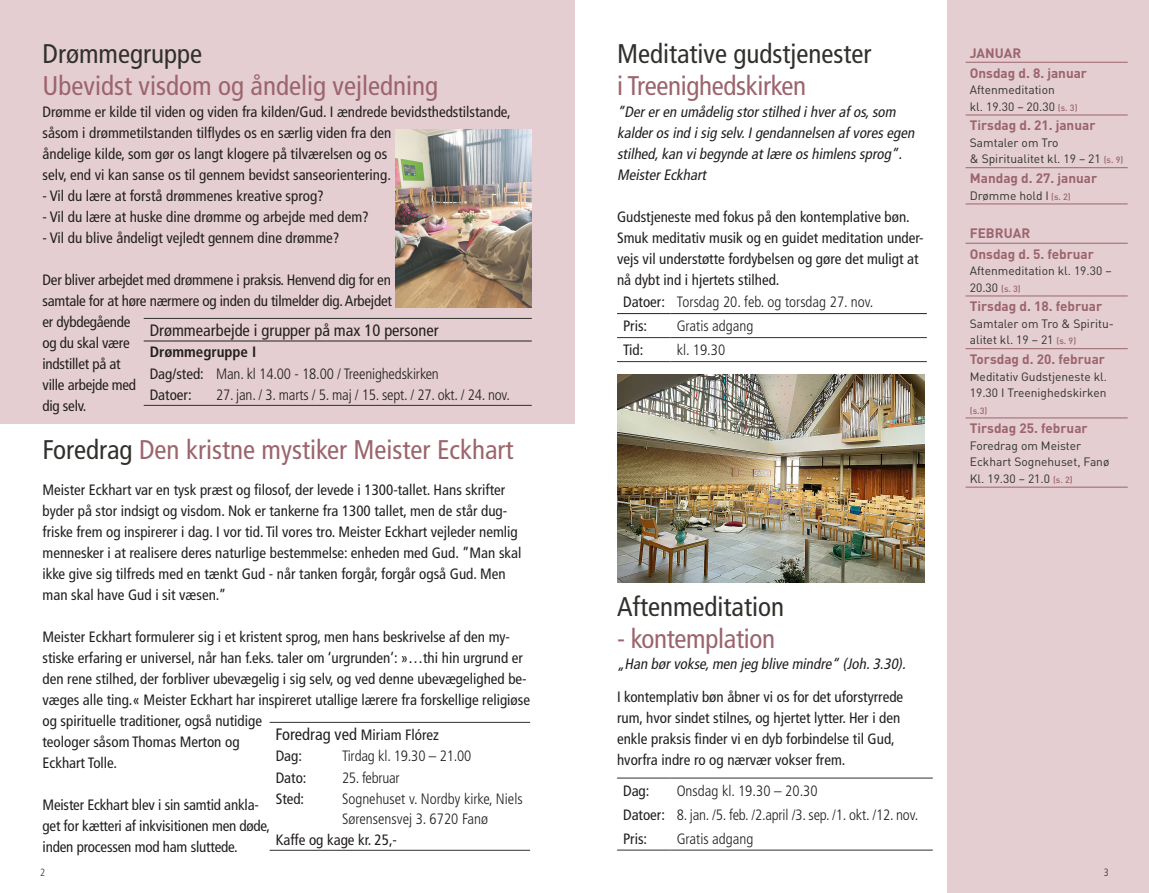
<style>
.page{position:relative;width:1149px;height:893px;background:#fff}
.page>*{position:absolute;margin:0;border:0;box-sizing:border-box;transform-origin:0 0}
.t1{font:condensed 27px "Frutiger";color:#9c646c}
.t2{font:condensed 27px "Frutiger";color:#30312d}
.t3{font:condensed 16.5px "Frutiger";color:#231f20}
.t4{font:condensed 15px/21px "Frutiger";color:#231f20}
.t5{font:300 condensed 15px/24px "Frutiger";color:#231f20}
.t6{font:italic condensed 15px/21px "Frutiger";color:#231f20}
.t7{font:300 condensed 15px "Frutiger";letter-spacing:-.02em;color:#231f20}
.t8{font:700 13.5px/19.6px "DIN";color:#9c646c}
.t9{font:12px/16.5px "DIN";color:#30312d}
.t10{font:300 condensed 10.5px "Frutiger";color:#30312d}
.t11{font:500 9px "DIN";color:#9c646c}
.s1{font-weight:700}
.s2{font-weight:400}
.s3{color:#30312d}
.s4{font-size:16.5px}
.s5{font-weight:500;font-size:9px;color:#9c646c}
</style>
<div class="page">
<div style="left:946px;top:0;width:202px;height:893px;background:#e4ced1"></div>
<div style="left:0;top:0;width:574px;height:423px;background:#e4ced1"></div>
<img style="left:395px;top:130px;width:136px;height:177px">
<hr style="left:269px;top:722px;width:67px;height:1px;background:#30312d">
<hr style="left:336px;top:722px;width:194px;height:1px;background:#30312d">
<hr style="left:269px;top:850px;width:67px;height:1px;background:#30312d">
<hr style="left:336px;top:850px;width:194px;height:1px;background:#30312d">
<hr style="left:965px;top:62px;width:162px;height:1px;background:#9c646c">
<hr style="left:965px;top:115px;width:162px;height:1px;background:#9c646c">
<hr style="left:965px;top:167px;width:162px;height:1px;background:#9c646c">
<hr style="left:965px;top:204px;width:162px;height:1px;background:#9c646c">
<hr style="left:965px;top:243px;width:162px;height:1px;background:#9c646c">
<hr style="left:965px;top:296px;width:162px;height:1px;background:#9c646c">
<hr style="left:965px;top:348px;width:162px;height:1px;background:#9c646c">
<hr style="left:965px;top:418px;width:162px;height:1px;background:#9c646c">
<hr style="left:965px;top:487px;width:162px;height:1px;background:#9c646c">
<hr style="left:617px;top:850px;width:53px;height:1px;background:#30312d">
<hr style="left:670px;top:850px;width:262px;height:1px;background:#30312d">
<hr style="left:617px;top:778px;width:53px;height:1px;background:#30312d">
<hr style="left:670px;top:778px;width:262px;height:1px;background:#30312d">
<hr style="left:617px;top:361px;width:53px;height:1px;background:#30312d">
<hr style="left:670px;top:361px;width:256px;height:1px;background:#30312d">
<hr style="left:617px;top:313px;width:53px;height:1px;background:#231f20">
<hr style="left:670px;top:313px;width:256px;height:1px;background:#231f20">
<hr style="left:617px;top:337px;width:53px;height:1px;background:#30312d">
<hr style="left:670px;top:337px;width:256px;height:1px;background:#30312d">
<hr style="left:144px;top:405px;width:66px;height:1px;background:#30312d">
<hr style="left:210px;top:405px;width:321px;height:1px;background:#30312d">
<hr style="left:144px;top:341px;width:66px;height:1px;background:#231f20">
<hr style="left:210px;top:341px;width:321px;height:1px;background:#231f20">
<hr style="left:144px;top:318px;width:66px;height:1px;background:#30312d">
<hr style="left:210px;top:318px;width:321px;height:1px;background:#30312d">
<img style="left:617px;top:374px;width:307px;height:208px">
<h1 class="t2" style="left:43px;top:38px;width:161px">Drømmegruppe</h1>
<h1 class="t1" style="left:43px;top:70px;width:397px">Ubevidst visdom og åndelig vejledning</h1>
<p class="t4" style="left:43px;top:101px;width:469px">Drømme er kilde til viden og viden fra kilden/Gud. I ændrede bevidsthedstilstande, såsom i drømmetilstanden tilflydes os en særlig viden fra den<br>åndelige kilde, som gør os langt klogere på tilværelsen og os<br>selv, end vi kan sanse os til gennem bevidst sanseorientering.</p>
<p class="t4" style="left:43px;top:185px;width:283px">- Vil du lære at forstå drømmenes kreative sprog?</p>
<p class="t4" style="left:43px;top:206px;width:328px">- Vil du lære at huske dine drømme og arbejde med dem?</p>
<p class="t4" style="left:43px;top:227px;width:298px">- Vil du blive åndeligt vejledt gennem dine drømme?</p>
<p class="t4" style="left:43px;top:269px;width:351px">Der bliver arbejdet med drømmene i praksis. Henvend dig for en samtale for at høre nærmere og inden du tilmelder dig. Arbejdet er dybdegående<br>og du skal være<br>indstillet på at<br>ville arbejde med<br>dig selv.</p>
<p class="t3" style="left:150px;top:321px;width:290px">Drømmearbejde i grupper på max 10 personer</p>
<p class="t5" style="left:150px;top:342px;width:290px;line-height:21.5px"><span class="s1">Drømmegruppe I<br></span><span class="s2">Dag/sted:</span> Man. kl 14.00 - 18.00 / Treenighedskirken<br><span class="s2">Datoer:</span></p>
<p class="t5" style="left:216px;top:383px;width:295px">27. jan. / 3. marts / 5. maj / 15. sept. / 27. okt. / 24. nov.</p>
<h1 class="t1" style="left:43px;top:434px;width:472px"><span class="s3">Foredrag</span> Den kristne mystiker Meister Eckhart</h1>
<p class="t4" style="left:43px;top:479px;width:480px">Meister Eckhart var en tysk præst og filosof, der levede i 1300-tallet. Hans skrifter byder på stor indsigt og visdom. Nok er tankerne fra 1300 tallet, men de står dug&shy;friske frem og inspirerer i dag. I vor tid. Til vores tro. Meister Eckhart vejleder nemlig mennesker i at realisere deres naturlige bestemmelse: enheden med Gud. ”Man skal ikke give sig tilfreds med en tænkt Gud - når tanken forgår, forgår også Gud. Men man skal have Gud i sit væsen.”</p>
<p class="t4" style="left:43px;top:626px;width:489px">Meister Eckhart formulerer sig i et kristent sprog, men hans beskrivelse af den my&shy;stiske erfaring er universel, når han f.eks. taler om ‘urgrunden’: »…thi hin urgrund er den rene stilhed, der forbliver ubevægelig i sig selv, og ved denne ubevægelighed be&shy;væges alle ting.« Meister Eckhart har inspireret utallige lærere fra forskellige religiøse og spirituelle traditioner, også nutidige<br>teologer såsom Thomas Merton og<br>Eckhart Tolle.</p>
<p class="t4" style="left:43px;top:794px;width:229px">Meister Eckhart blev i sin samtid ankla&shy;get for kætteri af inkvisitionen men døde, inden processen mod ham sluttede.</p>
<p class="t4" style="left:275px;top:724px;width:165px;line-height:21.5px"><span class="s4">Foredrag ved</span> Miriam Flórez<br>Dag:</p>
<p class="t5" style="left:342px;top:744px;width:131px">Tirdag kl. 19.30 – 21.00</p>
<p class="t4" style="left:275px;top:767px;width:32px">Dato:</p>
<p class="t7" style="left:342px;top:769px;width:59px">25. februar</p>
<p class="t4" style="left:275px;top:789px;width:30px">Sted:</p>
<p class="t5" style="left:342px;top:789px;width:182px;line-height:19.5px">Sognehuset v. Nordby kirke, Niels<br>Sørensensvej 3. 6720 Fanø</p>
<p class="t4" style="left:275px;top:829px;width:123px">Kaffe og kage kr. 25,-</p>
<p class="t10" style="left:40px;top:866px;width:7px">2</p>
<h1 class="t2" style="left:617px;top:38px;width:256px">Meditative gudstjenester</h1>
<h1 class="t1" style="left:617px;top:70px;width:191px">i Treenighedskirken</h1>
<p class="t6" style="left:617px;top:101px;width:302px">”Dereren umådelig storstilhed ihverafos,som kalderosind isig selv.Igendannelsen afvoresegen stilhed,kan vibegynde atlære oshimlenssprog”.<br>MeisterEckhart</p>
<p class="t4" style="left:617px;top:206px;width:308px">Gudstjeneste med fokus på den kontemplative bøn.<br>Smuk meditativ musik og en guidet meditation under&shy;vejs vil understøtte fordybelsen og gøre det muligt at nå dybt ind i hjertets stilhed.</p>
<p class="t5" style="left:623px;top:290px;width:252px"><span class="s2">Datoer:</span> Torsdag 20. feb. og torsdag 27. nov.<br><span class="s2">Pris:</span></p>
<p class="t5" style="left:676px;top:314px;width:78px">Gratis adgang</p>
<p class="t4" style="left:623px;top:340px;width:22px">Tid:</p>
<p class="t5" style="left:676px;top:338px;width:50px">kl. 19.30</p>
<h1 class="t2" style="left:617px;top:590px;width:168px">Aftenmeditation</h1>
<h1 class="t1" style="left:617px;top:623px;width:159px">- kontemplation</h1>
<p class="t6" style="left:617px;top:653px;width:293px">„Han børvokse,men jeg blive mindre“ (Joh.3.30).</p>
<p class="t4" style="left:617px;top:686px;width:287px">I kontemplativ bøn åbner vi os for det uforstyrrede rum, hvor sindet stilnes, og hjertet lytter. Her i den enkle praksis finder vi en dyb forbindelse til Gud, hvorfra indre ro og nærvær vokser frem.</p>
<p class="t5" style="left:623px;top:779px;width:296px;text-indent:54px">Onsdag kl. 19.30 – 20.30<br><span class="s2">Datoer:</span> 8. jan. /5. feb. /2.april /3. sep. /1. okt. /12. nov.<br><span class="s2">Pris:</span></p>
<p class="t4" style="left:623px;top:780px;width:28px">Dag:</p>
<p class="t5" style="left:676px;top:827px;width:78px">Gratis adgang</p>
<p class="t8" style="left:969px;top:43px;width:119px">JANUAR<br>Onsdag d. 8. januar</p>
<p class="t9" style="left:969px;top:81px;width:109px">Aftenmeditation<br>kl. 19.30 – 20.30 <span class="s5">(s. 3)</span></p>
<p class="t8" style="left:969px;top:115px;width:127px">Tirsdag d. 21. januar</p>
<p class="t9" style="left:969px;top:134px;width:155px">Samtaler om Tro<br>&amp; Spiritualitet kl. 19 – 21 <span class="s5">(s. 9)</span></p>
<p class="t8" style="left:969px;top:168px;width:129px">Mandag d. 27. januar</p>
<p class="t9" style="left:969px;top:187px;width:102px">Drømme hold I <span class="s5">(s. 2)</span></p>
<p class="t8" style="left:969px;top:222px;width:126px;line-height:21px">FEBRUAR<br>Onsdag d. 5. februar</p>
<p class="t9" style="left:969px;top:262px;width:143px">Aftenmeditation kl. 19.30 –<br>20.30 <span class="s5">(s. 3)</span></p>
<p class="t8" style="left:969px;top:296px;width:134px">Tirsdag d. 18. februar</p>
<p class="t9" style="left:969px;top:315px;width:146px">Samtaler om Tro &amp; Spiritu&shy;alitet kl. 19 – 21 <span class="s5">(s. 9)</span></p>
<p class="t8" style="left:969px;top:349px;width:137px">Torsdag d. 20. februar</p>
<p class="t9" style="left:969px;top:368px;width:139px">Meditativ Gudstjeneste kl.<br>19.30 I Treenighedskirken</p>
<p class="t11" style="left:969px;top:405px;width:19px">(s.3)</p>
<p class="t8" style="left:969px;top:418px;width:119px">Tirsdag 25. februar</p>
<p class="t9" style="left:969px;top:437px;width:141px">Foredrag om Meister<br>Eckhart Sognehuset, Fanø<br>Kl. 19.30 – 21.0 <span class="s5">(s. 2)</span></p>
<p class="t10" style="left:1103px;top:866px;width:7px">3</p>
</div>
